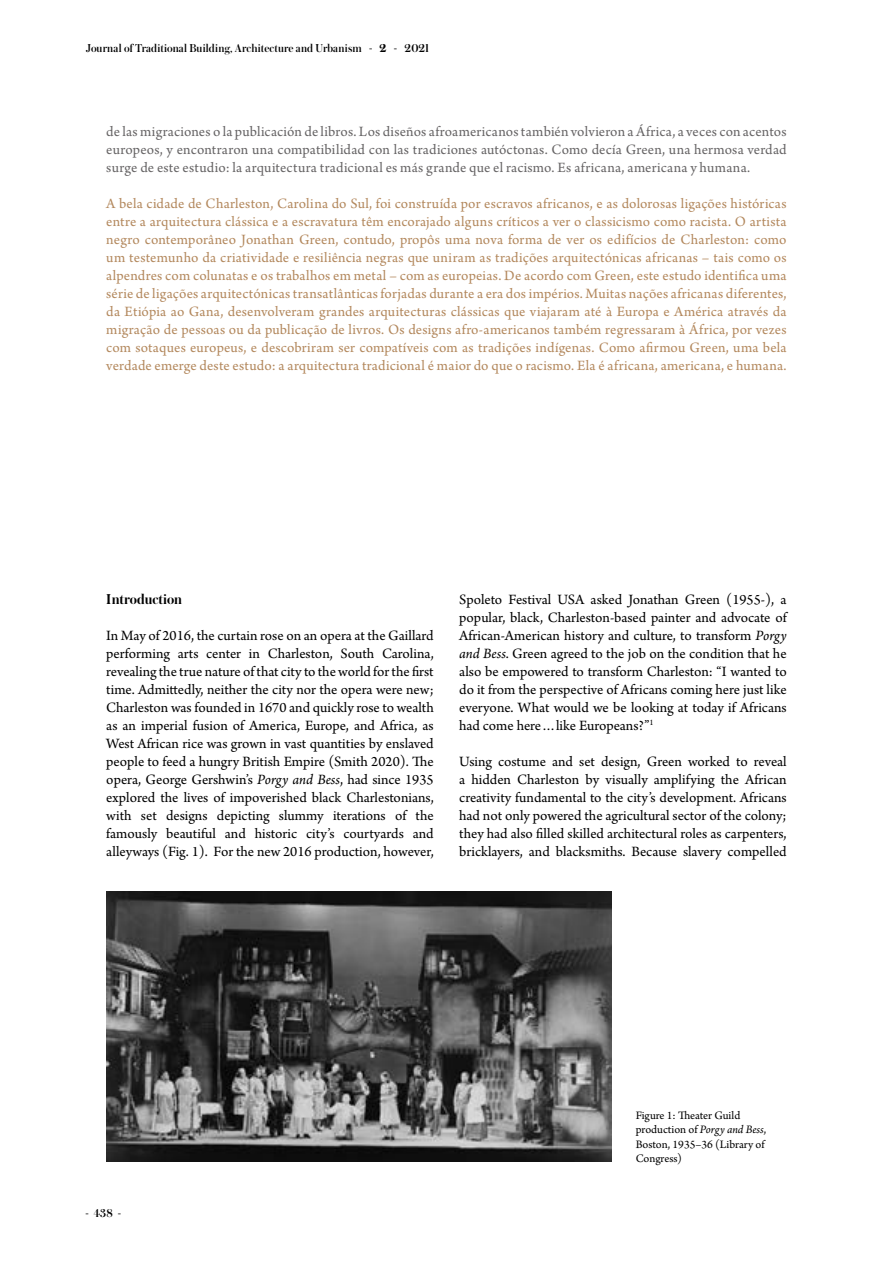
<style>
.page{position:relative;width:893px;height:1263px;background:#fff}
.page>*{position:absolute;margin:0;border:0;box-sizing:border-box;transform-origin:0 0}
.t1{font:15px/18px "Arno Pro";color:#000;text-align:justify}
.t2{font:15px/18px "Arno Pro";letter-spacing:.015em;color:#b3885d;text-align:justify}
.t3{font:15px/18px "Arno Pro";letter-spacing:.015em;color:#666465;text-align:justify}
.t4{font:600 15px "Austin";color:#000}
.t5{font:12px/14.4px "Arno Pro";color:#000}
.t6{font:500 12px "Austin";letter-spacing:.015em;color:#000}
.s1{font-weight:700}
.s2{font-style:italic}
</style>
<div class="page">
<img style="left:106px;top:892px;width:505px;height:270px">
<p class="t6" style="left:86px;top:40px;width:345px">Journal of Traditional Building, Architecture and Urbanism - <span class="s1">2</span> - 2021</p>
<p class="t3" style="left:106px;top:123px;width:682px">de las migraciones o la publicación de libros. Los diseños afroamericanos también volvieron a África, a veces con acentos europeos, y encontraron una compatibilidad con las tradiciones autóctonas. Como decía Green, una hermosa verdad surge de este estudio: la arquitectura tradicional es más grande que el racismo. Es africana, americana y humana.</p>
<p class="t2" style="left:106px;top:195px;width:682px">A bela cidade de Charleston, Carolina do Sul, foi construída por escravos africanos, e as dolorosas ligações históricas entre a arquitectura clássica e a escravatura têm encorajado alguns críticos a ver o classicismo como racista. O artista negro contemporâneo Jonathan Green, contudo, propôs uma nova forma de ver os edifícios de Charleston: como um testemunho da criatividade e resiliência negras que uniram as tradições arquitectónicas africanas – tais como os alpendres com colunatas e os trabalhos em metal – com as europeias. De acordo com Green, este estudo identifica uma série de ligações arquitectónicas transatlânticas forjadas durante a era dos impérios. Muitas nações africanas diferentes, da Etiópia ao Gana, desenvolveram grandes arquitecturas clássicas que viajaram até à Europa e América através da migração de pessoas ou da publicação de livros. Os designs afro-americanos também regressaram à África, por vezes com sotaques europeus, e descobriram ser compatíveis com as tradições indígenas. Como afirmou Green, uma bela verdade emerge deste estudo: a arquitectura tradicional é maior do que o racismo. Ela é africana, americana, e humana.</p>
<p class="t4" style="left:106px;top:588px;width:77px">Introduction</p>
<p class="t1" style="left:106px;top:627px;width:329px">In May of 2016, the curtain rose on an opera at the Gaillard performing arts center in Charleston, South Carolina, revealing the true nature of that city to the world for the first time. Admittedly, neither the city nor the opera were new; Charleston was founded in 1670 and quickly rose to wealth as an imperial fusion of America, Europe, and Africa, as West African rice was grown in vast quantities by enslaved people to feed a hungry British Empire (Smith 2020). The opera, George Gershwin’s <span class="s2">Porgy and Bess</span>, had since 1935 explored the lives of impoverished black Charlestonians, with set designs depicting slummy iterations of the famously beautiful and historic city’s courtyards and alleyways (Fig. 1). For the new 2016 production, however,</p>
<p class="t1" style="left:459px;top:591px;width:329px">Spoleto Festival USA asked Jonathan Green (1955-), a popular, black, Charleston-based painter and advocate of African-American history and culture, to transform <span class="s2">Porgy and Bess</span>. Green agreed to the job on the condition that he also be empowered to transform Charleston: “I wanted to do it from the perspective of Africans coming here just like everyone. What would we be looking at today if Africans had come here…like Europeans?”<sup>1</sup></p>
<p class="t1" style="left:459px;top:753px;width:329px">Using costume and set design, Green worked to reveal a hidden Charleston by visually amplifying the African creativity fundamental to the city’s development. Africans had not only powered the agricultural sector of the colony; they had also filled skilled architectural roles as carpenters, bricklayers, and blacksmiths. Because slavery compelled</p>
<p class="t6" style="left:85px;top:1205px;width:38px">- 438 -</p>
<p class="t5" style="left:636px;top:1108px;width:132px">Figure 1: Theater Guild production of <span class="s2">Porgy and Bess</span>,<br>Boston, 1935–36 (Library of<br>Congress)</p>
</div>
